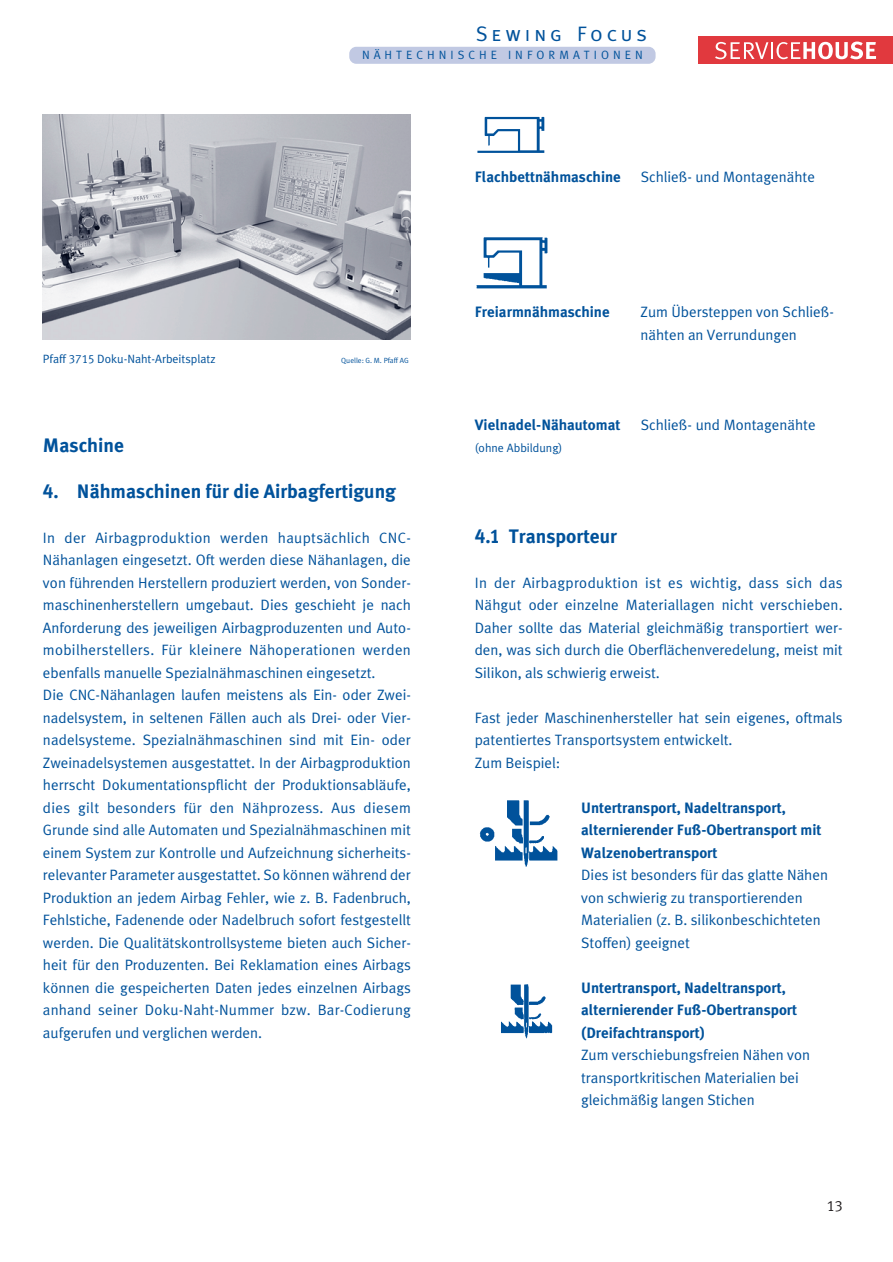
<style>
.page{position:relative;width:893px;height:1262px;background:#fff}
.page>*{position:absolute;margin:0;border:0;box-sizing:border-box;transform-origin:0 0}
.t1{font:21px "Meta Caps";letter-spacing:.185em;color:#00529b}
.t2{font:700 19.5px "Schmetz";color:#00529b}
.t3{font:15px/22.5px "Schmetz Normal";color:#00529b}
.t4{font:700 15px/22.5px "Schmetz";color:#00529b}
.t5{font:15px "Schmetz Normal";color:#231f20}
.t6{font:12px "Schmetz Normal";color:#00529b}
.t7{font:12px "Schmetz Normal";letter-spacing:.335em;color:#00529b}
.t8{font:7.5px "Schmetz Normal";color:#00529b}
</style>
<div class="page">
<div style="left:698px;top:36px;width:194px;height:28px;background:#e1393e"></div>
<svg style="left:715px;top:42px;width:161px;height:17px"></svg>
<div style="left:349px;top:47px;width:306px;height:17px;background:#c1c9e3;border-radius:7px"></div>
<img style="left:476px;top:237px;width:72px;height:52px">
<img style="left:477px;top:116px;width:68px;height:37px">
<img style="left:479px;top:800px;width:79px;height:67px">
<img style="left:43px;top:115px;width:368px;height:225px">
<img style="left:501px;top:984px;width:52px;height:54px">
<h1 class="t1" style="left:476px;top:22px;width:172px">Sewing Focus</h1>
<p class="t7" style="left:362px;top:50px;width:282px">NÄHTECHNISCHE INFORMATIONEN</p>
<p class="t4" style="left:475px;top:167px;width:148px">Flachbettnähmaschine</p>
<p class="t3" style="left:640px;top:167px;width:176px">Schließ- und Montagenähte</p>
<p class="t6" style="left:43px;top:354px;width:174px">Pfaff 3715 Doku-Naht-Arbeitsplatz</p>
<p class="t8" style="left:341px;top:358px;width:69px">Quelle: G. M. Pfaff AG</p>
<p class="t4" style="left:475px;top:302px;width:136px">Freiarmnähmaschine</p>
<p class="t3" style="left:640px;top:302px;width:195px">Zum Übersteppen von Schließ&shy;nähten an Verrundungen</p>
<p class="t4" style="left:475px;top:414px;width:147px">Vielnadel-Nähautomat</p>
<p class="t3" style="left:640px;top:414px;width:176px">Schließ- und Montagenähte</p>
<p class="t6" style="left:475px;top:444px;width:89px">(ohne Abbildung)</p>
<h2 class="t2" style="left:43px;top:438px;width:83px">Maschine</h2>
<h2 class="t2" style="left:43px;top:483px;width:354px">4. Nähmaschinen für die Airbagfertigung</h2>
<p class="t3" style="left:43px;top:527px;width:369px">In der Airbagproduktion werden hauptsächlich CNC-Nähanlagen eingesetzt. Oft werden diese Nähanlagen, die von führenden Herstellern produziert werden, von Sonder&shy;maschinenherstellern umgebaut. Dies geschieht je nach Anforderung des jeweiligen Airbagproduzenten und Auto&shy;mobilherstellers. Für kleinere Nähoperationen werden ebenfalls manuelle Spezialnähmaschinen eingesetzt.<br>Die CNC-Nähanlagen laufen meistens als Ein- oder Zwei&shy;nadelsystem, in seltenen Fällen auch als Drei- oder Vier&shy;nadelsysteme. Spezialnähmaschinen sind mit Ein- oder Zweinadelsystemen ausgestattet. In der Airbagproduktion herrscht Dokumentationspflicht der Produktionsabläufe, dies gilt besonders für den Nähprozess. Aus diesem Grunde sind alle Automaten und Spezialnähmaschinen mit einem System zur Kontrolle und Aufzeichnung sicherheits&shy;relevanter Parameter ausgestattet. So können während der Produktion an jedem Airbag Fehler, wie z. B. Fadenbruch, Fehlstiche, Fadenende oder Nadelbruch sofort festgestellt werden. Die Qualitätskontrollsysteme bieten auch Sicher&shy;heit für den Produzenten. Bei Reklamation eines Airbags können die gespeicherten Daten jedes einzelnen Airbags anhand seiner Doku-Naht-Nummer bzw. Bar-Codierung aufgerufen und verglichen werden.</p>
<h2 class="t2" style="left:475px;top:528px;width:144px">4.1 Transporteur</h2>
<p class="t3" style="left:475px;top:572px;width:369px;text-align:justify">In der Airbagproduktion ist es wichtig, dass sich das Nähgut oder einzelne Materiallagen nicht verschieben.<br>Daher sollte das Material gleichmäßig transportiert wer&shy;den, was sich durch die Oberflächenveredelung, meist mit Silikon, als schwierig erweist.</p>
<p class="t3" style="left:475px;top:707px;width:369px">Fast jeder Maschinenhersteller hat sein eigenes, oftmals patentiertes Transportsystem entwickelt.<br>Zum Beispiel:</p>
<p class="t4" style="left:581px;top:797px;width:242px">Untertransport, Nadeltransport, alternierender Fuß-Obertransport mit<br>Walzenobertransport</p>
<p class="t3" style="left:581px;top:864px;width:248px">Dies ist besonders für das glatte Nähen von schwierig zu transportierenden Materialien (z. B. silikonbeschichteten Stoffen) geeignet</p>
<p class="t4" style="left:581px;top:977px;width:217px">Untertransport, Nadeltransport, alternierender Fuß-Obertransport (Dreifachtransport)</p>
<p class="t3" style="left:581px;top:1044px;width:230px">Zum verschiebungsfreien Nähen von transportkritischen Materialien bei gleichmäßig langen Stichen</p>
<p class="t5" style="left:826px;top:1200px;width:18px">13</p>
</div>
